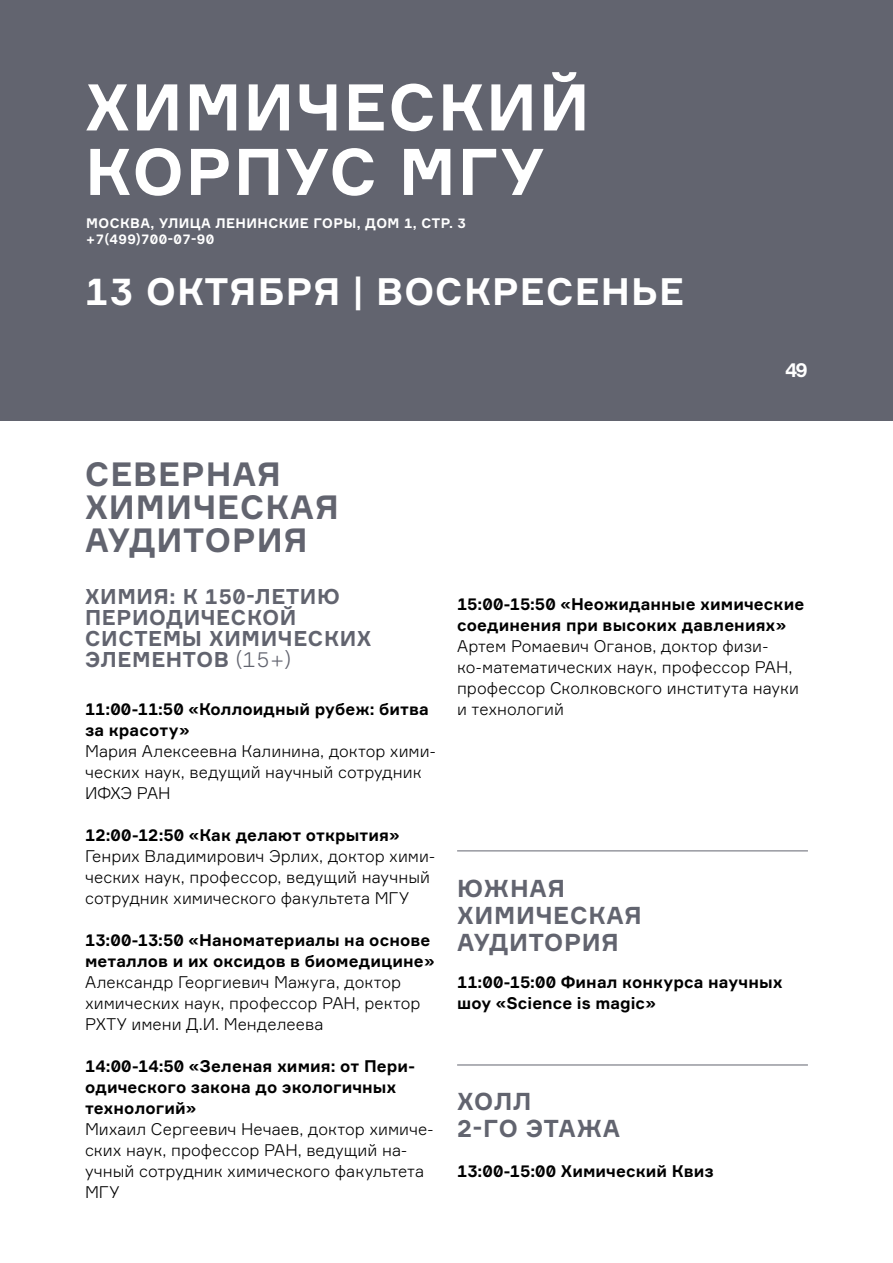
<style>
.page{position:relative;width:893px;height:1263px;background:#fff}
.page>*{position:absolute;margin:0;border:0;box-sizing:border-box;transform-origin:0 0}
.t1{font:700 64.5px/64.5px "Formular";letter-spacing:.03em;color:#fff}
.t2{font:700 37.5px "Formular";letter-spacing:.03em;color:#fff}
.t3{font:700 33px/33px "Formular";letter-spacing:.03em;color:#62646f}
.t4{font:700 24px/27px "Formular";letter-spacing:.03em;color:#62646f}
.t5{font:700 21px/21px "Formular";letter-spacing:.03em;color:#62646f}
.t6{font:700 19.5px "Formular";color:#fff}
.t7{font:300 16.5px/21px "Formular";color:#000}
.t8{font:700 16.5px/21px "Formular";letter-spacing:.005em;color:#000}
.t9{font:700 13.5px/16.2px "Formular";letter-spacing:.03em;color:#fff}
.s1{font-weight:300}
</style>
<div class="page">
<div style="left:0;top:0;width:893px;height:421px;background:#62646f"></div>
<hr style="left:457px;top:850px;width:351px;height:1px;background:#62646f">
<hr style="left:457px;top:1064px;width:351px;height:1px;background:#62646f">
<h1 class="t1" style="left:85px;top:74px;width:506px">ХИМИЧЕСКИЙ<br>КОРПУС МГУ</h1>
<p class="t9" style="left:86px;top:215px;width:381px">МОСКВА, УЛИЦА ЛЕНИНСКИЕ ГОРЫ, ДОМ 1, СТР. 3 +7(499)700-07-90</p>
<h2 class="t2" style="left:85px;top:268px;width:601px">13 ОКТЯБРЯ | ВОСКРЕСЕНЬЕ</h2>
<h3 class="t3" style="left:85px;top:457px;width:255px">СЕВЕРНАЯ<br>ХИМИЧЕСКАЯ<br>АУДИТОРИЯ</h3>
<p class="t6" style="left:785px;top:358px;width:24px">49</p>
<p class="t5" style="left:85px;top:586px;width:288px">ХИМИЯ: К 150-ЛЕТИЮ<br>ПЕРИОДИЧЕСКОЙ<br>СИСТЕМЫ ХИМИЧЕСКИХ<br>ЭЛЕМЕНТОВ <span class="s1">(15+)</span></p>
<p class="t8" style="left:85px;top:698px;width:345px">11:00-11:50 «Коллоидный рубеж: битва за красоту»</p>
<p class="t7" style="left:85px;top:740px;width:352px">Мария Алексеевна Калинина, доктор хими&shy;ческих наук, ведущий научный сотрудник<br>ИФХЭ РАН</p>
<p class="t8" style="left:85px;top:824px;width:316px">12:00-12:50 «Как делают открытия»</p>
<p class="t7" style="left:85px;top:845px;width:352px">Генрих Владимирович Эрлих, доктор хими&shy;ческих наук, профессор, ведущий научный сотрудник химического факультета МГУ</p>
<p class="t8" style="left:85px;top:929px;width:351px">13:00-13:50 «Наноматериалы на основе металлов и их оксидов в биомедицине»</p>
<p class="t7" style="left:85px;top:971px;width:337px">Александр Георгиевич Мажуга, доктор химических наук, профессор РАН, ректор<br>РХТУ имени Д.И. Менделеева</p>
<p class="t8" style="left:85px;top:1055px;width:331px">14:00-14:50 «Зеленая химия: от Пери&shy;одического закона до экологичных технологий»</p>
<p class="t7" style="left:85px;top:1118px;width:350px">Михаил Сергеевич Нечаев, доктор химиче&shy;ских наук, профессор РАН, ведущий на&shy;учный сотрудник химического факультета<br>МГУ</p>
<p class="t8" style="left:457px;top:593px;width:349px">15:00-15:50 «Неожиданные химические соединения при высоких давлениях»</p>
<p class="t7" style="left:457px;top:635px;width:343px">Артем Ромаевич Оганов, доктор физи&shy;ко-математических наук, профессор РАН, профессор Сколковского института науки и технологий</p>
<h3 class="t4" style="left:457px;top:874px;width:186px">ЮЖНАЯ<br>ХИМИЧЕСКАЯ<br>АУДИТОРИЯ</h3>
<p class="t8" style="left:457px;top:971px;width:327px">11:00-15:00 Финал конкурса научных шоу «Science is magic»</p>
<h3 class="t4" style="left:457px;top:1088px;width:165px">ХОЛЛ<br>2-ГО ЭТАЖА</h3>
<p class="t8" style="left:457px;top:1160px;width:258px">13:00-15:00 Химический Квиз</p>
</div>
